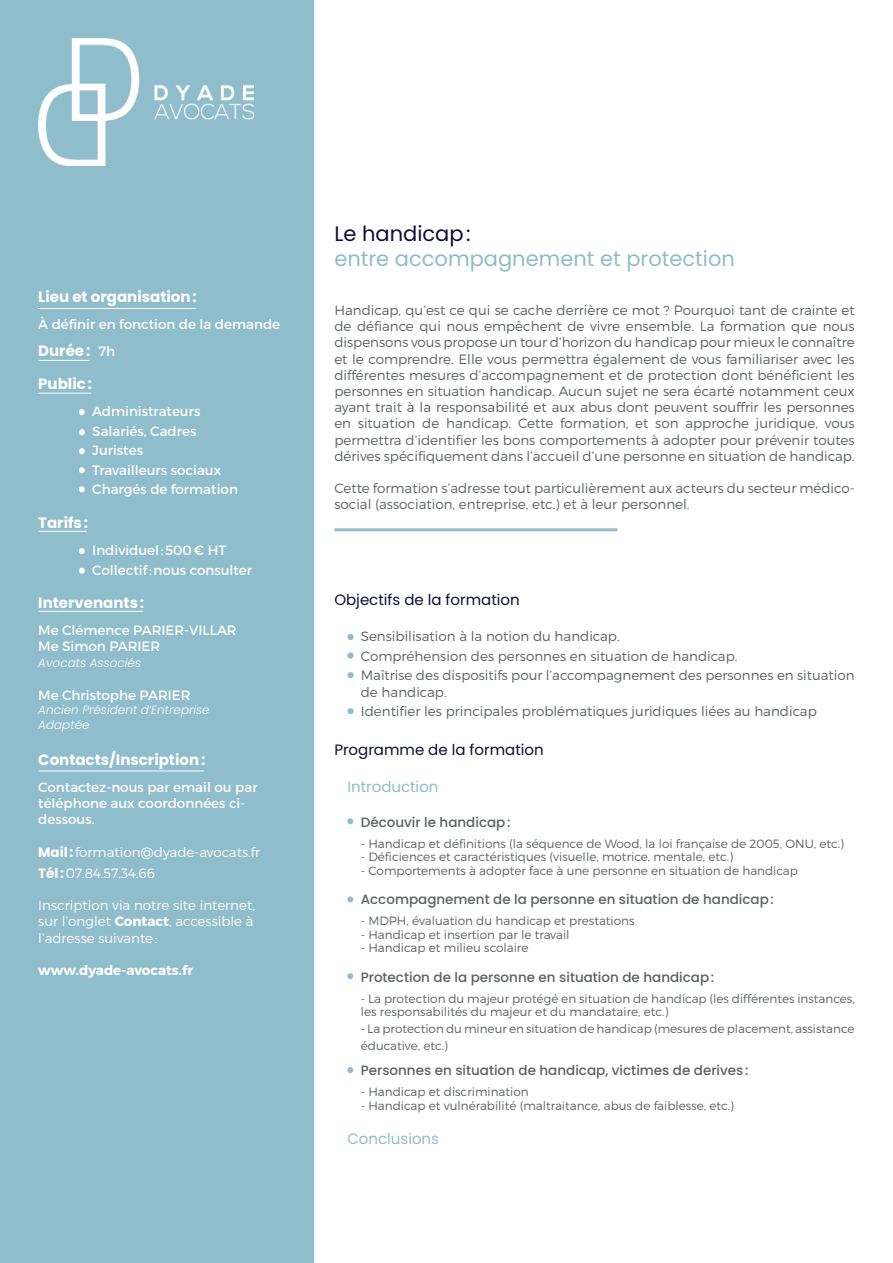
<style>
.page{position:relative;width:893px;height:1263px;background:#fff}
.page>*{position:absolute;margin:0;border:0;box-sizing:border-box;transform-origin:0 0}
.t1{font:21px "Poppins";color:#8fbdcb}
.t2{font:21px "Poppins";color:#0e0e39}
.t3{font:700 15px "Poppins";color:#fff}
.t4{font:15px "Poppins";color:#0e0e39}
.t5{font:15px "Poppins";color:#8fbdcb}
.t6{font:300 13.5px/16.2px "Montserrat";color:#5d6161}
.t7{font:13.5px/19.5px "Montserrat";color:#fff}
.t8{font:500 13.5px "Poppins";color:#5d6161}
.t9{font:300 13.5px/16.2px "Montserrat";color:#fff}
.t10{font:700 13.5px "Montserrat";color:#fff}
.t11{font:300 12px/13.5px "Montserrat";color:#5d6161}
.t12{font:italic 300 12px/14.4px "Poppins";color:#fff}
.s1{font-family:"Montserrat";font-weight:400;font-size:13.5px}
.s2{font-family:"Poppins";font-weight:700}
.s3{font-weight:700}
</style>
<div class="page">
<div style="left:0;top:0;width:313px;height:1263px;background:#8fbdcb"></div>
<div style="left:347px;top:634px;width:7px;height:6px;background:#8fbdcb;border-radius:50%"></div>
<svg style="left:347px;top:652px;width:7px;height:7px"></svg>
<div style="left:347px;top:672px;width:7px;height:6px;background:#8fbdcb;border-radius:50%"></div>
<div style="left:347px;top:708px;width:7px;height:6px;background:#8fbdcb;border-radius:50%"></div>
<svg style="left:347px;top:818px;width:6px;height:6px"></svg>
<svg style="left:347px;top:896px;width:6px;height:6px"></svg>
<svg style="left:347px;top:973px;width:6px;height:6px"></svg>
<svg style="left:347px;top:1067px;width:6px;height:6px"></svg>
<img style="left:38px;top:38px;width:216px;height:128px">
<hr style="left:334px;top:528px;width:283px;height:3px;background:#8fbdcb">
<hr style="left:38px;top:308px;width:158px;height:1px;background:#fff">
<hr style="left:38px;top:360px;width:52px;height:1px;background:#fff">
<hr style="left:38px;top:393px;width:53px;height:1px;background:#fff">
<hr style="left:38px;top:531px;width:49px;height:1px;background:#fff">
<hr style="left:38px;top:611px;width:105px;height:1px;background:#fff">
<hr style="left:38px;top:771px;width:166px;height:1px;background:#fff">
<svg style="left:79px;top:409px;width:6px;height:6px"></svg>
<svg style="left:79px;top:548px;width:6px;height:6px"></svg>
<svg style="left:79px;top:568px;width:6px;height:6px"></svg>
<svg style="left:79px;top:448px;width:6px;height:6px"></svg>
<svg style="left:79px;top:429px;width:6px;height:6px"></svg>
<svg style="left:79px;top:486px;width:6px;height:6px"></svg>
<svg style="left:79px;top:467px;width:6px;height:6px"></svg>
<p class="t3" style="left:38px;top:288px;width:160px">Lieu et organisation :</p>
<p class="t7" style="left:38px;top:314px;width:243px">À définir en fonction de la demande</p>
<p class="t3" style="left:38px;top:342px;width:79px">Durée : <span class="s1">7h</span></p>
<p class="t3" style="left:38px;top:375px;width:55px">Public :</p>
<p class="t7" style="left:92px;top:402px;width:147px">Administrateurs<br>Salariés, Cadres<br>Juristes<br>Travailleurs sociaux<br>Chargés de formation</p>
<p class="t3" style="left:38px;top:514px;width:51px">Tarifs :</p>
<p class="t7" style="left:92px;top:540px;width:161px">Individuel : 500 € HT<br>Collectif : nous consulter</p>
<p class="t3" style="left:38px;top:594px;width:107px">Intervenants :</p>
<p class="t7" style="left:38px;top:622px;width:200px;line-height:16.2px">Me Clémence PARIER-VILLAR<br>Me Simon PARIER</p>
<p class="t12" style="left:38px;top:657px;width:104px">Avocats Associés</p>
<p class="t7" style="left:38px;top:685px;width:154px">Me Christophe PARIER</p>
<p class="t12" style="left:38px;top:704px;width:173px">Ancien Président d’Entreprise<br>Adaptée</p>
<p class="t3" style="left:38px;top:751px;width:169px">Contacts/Inscription :</p>
<p class="t7" style="left:38px;top:779px;width:221px;line-height:16.2px">Contactez-nous par email ou par téléphone aux coordonnées ci&shy;dessous.</p>
<p class="t9" style="left:38px;top:843px;width:223px;line-height:21px"><span class="s2">Mail :</span>formation@dyade-avocats.fr<br><span class="s2">Tél :</span>07.84.57.34.66</p>
<p class="t9" style="left:38px;top:898px;width:218px;text-align:justify">Inscription via notre site internet, sur l’onglet <span class="s3">Contact</span>, accessible à l’adresse suivante :</p>
<p class="t10" style="left:38px;top:965px;width:156px">www.dyade-avocats.fr</p>
<h1 class="t2" style="left:334px;top:225px;width:138px">Le handicap :</h1>
<h1 class="t1" style="left:334px;top:250px;width:402px">entre accompagnement et protection</h1>
<p class="t6" style="left:334px;top:303px;width:522px;text-align:justify">Handicap, qu’est ce qui se cache derrière ce mot ? Pourquoi tant de crainte et de défiance qui nous empêchent de vivre ensemble. La formation que nous dispensons vous propose un tour d’horizon du handicap pour mieux le connaître et le comprendre. Elle vous permettra également de vous familiariser avec les différentes mesures d’accompagnement et de protection dont bénéficient les personnes en situation handicap. Aucun sujet ne sera écarté notamment ceux ayant trait à la responsabilité et aux abus dont peuvent souffrir les personnes en situation de handicap. Cette formation, et son approche juridique, vous permettra d’identifier les bons comportements à adopter pour prévenir toutes dérives spécifiquement dans l’accueil d’une personne en situation de handicap.</p>
<p class="t6" style="left:334px;top:481px;width:522px">Cette formation s’adresse tout particulièrement aux acteurs du secteur médico&shy;social (association, entreprise, etc.) et à leur personnel.</p>
<p class="t4" style="left:334px;top:593px;width:187px">Objectifs de la formation</p>
<p class="t6" style="left:361px;top:628px;width:495px;line-height:19.5px">Sensibilisation à la notion du handicap.<br>Compréhension des personnes en situation de handicap.<br>Maîtrise des dispositifs pour l’accompagnement des personnes en situation</p>
<p class="t6" style="left:361px;top:683px;width:457px;line-height:19.5px">de handicap.<br>Identifier les principales problématiques juridiques liées au handicap</p>
<p class="t4" style="left:334px;top:744px;width:211px">Programme de la formation</p>
<p class="t5" style="left:347px;top:780px;width:93px">Introduction</p>
<p class="t8" style="left:361px;top:816px;width:151px">Découvir le handicap :</p>
<p class="t11" style="left:361px;top:838px;width:485px">- Handicap et définitions (la séquence de Wood, la loi française de 2005, ONU, etc.)</p>
<p class="t11" style="left:361px;top:851px;width:374px">- Déficiences et caractéristiques (visuelle, motrice, mentale, etc.)</p>
<p class="t11" style="left:361px;top:865px;width:439px">- Comportements à adopter face à une personne en situation de handicap</p>
<p class="t8" style="left:361px;top:893px;width:415px">Accompagnement de la personne en situation de handicap :</p>
<p class="t11" style="left:361px;top:915px;width:275px">- MDPH, évaluation du handicap et prestations</p>
<p class="t11" style="left:361px;top:929px;width:210px">- Handicap et insertion par le travail</p>
<p class="t11" style="left:361px;top:942px;width:169px">- Handicap et milieu scolaire</p>
<p class="t8" style="left:361px;top:971px;width:355px">Protection de la personne en situation de handicap :</p>
<p class="t11" style="left:361px;top:993px;width:495px">- La protection du majeur protégé en situation de handicap (les différentes instances, les responsabilités du majeur et du mandataire, etc.)</p>
<p class="t11" style="left:361px;top:1021px;width:495px;line-height:16.8px">- La protection du mineur en situation de handicap (mesures de placement, assistance éducative, etc.)</p>
<p class="t8" style="left:361px;top:1065px;width:389px">Personnes en situation de handicap, victimes de derives :</p>
<p class="t11" style="left:361px;top:1086px;width:169px">- Handicap et discrimination</p>
<p class="t11" style="left:361px;top:1100px;width:375px">- Handicap et vulnérabilité (maltraitance, abus de faiblesse, etc.)</p>
<p class="t5" style="left:347px;top:1132px;width:93px">Conclusions</p>
</div>
